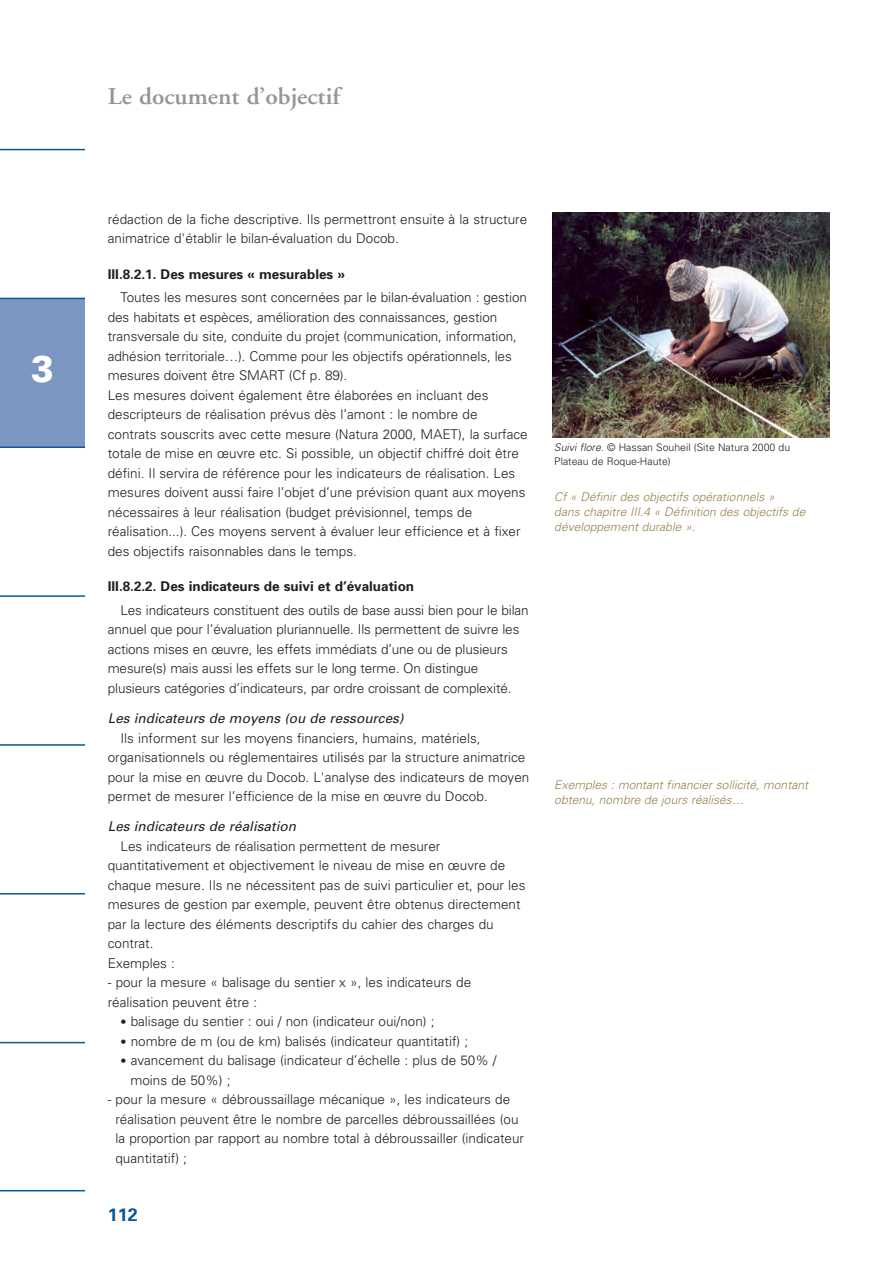
<style>
.page{position:relative;width:893px;height:1263px;background:#fff}
.page>*{position:absolute;margin:0;border:0;box-sizing:border-box;transform-origin:0 0}
.t1{font:900 37.5px "Univers";color:#fff;scale:.9 1}
.t2{font:600 24px "Adobe Garamond";color:#939598;scale:1.05 1}
.t3{font:700 18px "Univers";color:#0c5896}
.t4{font:300 13.5px/19.5px "Univers";color:#231f20}
.t5{font:700 13.5px "Univers";color:#231f20}
.t6{font:italic 13.5px "Univers";letter-spacing:.005em;color:#231f20}
.t7{font:italic 300 12px/15px "Univers";letter-spacing:.005em;color:#968249}
.t8{font:300 10.5px/13.5px "Univers";color:#231f20}
.s1{font-size:12px}
.s2{font-style:italic}
</style>
<div class="page">
<div style="left:0;top:298px;width:85px;height:148px;background:#7b96c1"></div>
<hr style="left:0;top:1190px;width:85px;height:1px;background:#0c5896">
<hr style="left:0;top:446px;width:85px;height:2px;background:#0c5896">
<hr style="left:0;top:298px;width:85px;height:1px;background:#0c5896">
<hr style="left:0;top:149px;width:85px;height:1px;background:#0c5896">
<hr style="left:0;top:595px;width:85px;height:2px;background:#0c5896">
<hr style="left:0;top:744px;width:85px;height:2px;background:#0c5896">
<hr style="left:0;top:893px;width:85px;height:1px;background:#0c5896">
<hr style="left:0;top:1042px;width:85px;height:1px;background:#0c5896">
<img style="left:553px;top:213px;width:276px;height:224px">
<h1 class="t1" style="left:31px;top:354px;width:27px">3</h1>
<h2 class="t2" style="left:108px;top:87px;width:223px">Le document d’objectif</h2>
<p class="t4" style="left:108px;top:209px;width:421px">rédaction de la fiche descriptive. Ils permettront ensuite à la structure animatrice d'établir le bilan-évaluation du Docob.</p>
<p class="t5" style="left:108px;top:269px;width:239px">III.8.2.1. Des mesures « mesurables »</p>
<p class="t4" style="left:108px;top:288px;width:421px;text-indent:13px">Toutes les mesures sont concernées par le bilan-évaluation : gestion des habitats et espèces, amélioration des connaissances, gestion transversale du site, conduite du projet (communication, information, adhésion territoriale…). Comme pour les objectifs opérationnels, les mesures doivent être SMART (Cf p. 89).<br>Les mesures doivent également être élaborées en incluant des descripteurs de réalisation prévus dès l’amont : le nombre de contrats souscrits avec cette mesure (Natura 2000, MAET), la surface totale de mise en œuvre etc. Si possible, un objectif chiffré doit être défini. Il servira de référence pour les indicateurs de réalisation. Les mesures doivent aussi faire l’objet d’une prévision quant aux moyens nécessaires à leur réalisation (budget prévisionnel, temps de réalisation...). Ces moyens servent à évaluer leur efficience et à fixer des objectifs raisonnables dans le temps.</p>
<p class="t5" style="left:108px;top:581px;width:308px">III.8.2.2. Des indicateurs de suivi et d’évaluation</p>
<p class="t4" style="left:108px;top:600px;width:422px;text-indent:13px">Les indicateurs constituent des outils de base aussi bien pour le bilan annuel que pour l’évaluation pluriannuelle. Ils permettent de suivre les actions mises en œuvre, les effets immédiats d’une ou de plusieurs mesure(s) mais aussi les effets sur le long terme. On distingue plusieurs catégories d’indicateurs, par ordre croissant de complexité.</p>
<p class="t6" style="left:108px;top:713px;width:297px">Les indicateurs de moyens (ou de ressources)</p>
<p class="t4" style="left:108px;top:728px;width:423px;text-indent:13px">Ils informent sur les moyens financiers, humains, matériels, organisationnels ou réglementaires utilisés par la structure animatrice pour la mise en œuvre du Docob. L'analyse des indicateurs de moyen permet de mesurer l’efficience de la mise en œuvre du Docob.</p>
<p class="t6" style="left:108px;top:821px;width:190px">Les indicateurs de réalisation</p>
<p class="t4" style="left:108px;top:836px;width:419px;text-indent:13px">Les indicateurs de réalisation permettent de mesurer quantitativement et objectivement le niveau de mise en œuvre de chaque mesure. Ils ne nécessitent pas de suivi particulier et, pour les mesures de gestion par exemple, peuvent être obtenus directement par la lecture des éléments descriptifs du cahier des charges du contrat.<br>Exemples :</p>
<p class="t4" style="left:108px;top:973px;width:365px">- pour la mesure « balisage du sentier x », les indicateurs de réalisation peuvent être :</p>
<p class="t4" style="left:121px;top:1012px;width:315px"><span class="s1">•</span> balisage du sentier : oui / non (indicateur oui/non) ;</p>
<p class="t4" style="left:121px;top:1031px;width:349px"><span class="s1">•</span> nombre de m (ou de km) balisés (indicateur quantitatif) ;</p>
<p class="t4" style="left:130px;top:1051px;width:368px;text-indent:-10px"><span class="s1">•</span> avancement du balisage (indicateur d’échelle : plus de 50% / moins de 50%) ;</p>
<p class="t4" style="left:115px;top:1090px;width:410px;text-indent:-8px">- pour la mesure « débroussaillage mécanique », les indicateurs de réalisation peuvent être le nombre de parcelles débroussaillées (ou la proportion par rapport au nombre total à débroussailler (indicateur quantitatif) ;</p>
<h3 class="t3" style="left:108px;top:1208px;width:31px">112</h3>
<p class="t8" style="left:554px;top:441px;width:237px"><span class="s2">Suivi flore.</span> © Hassan Souheil (Site Natura 2000 du<br>Plateau de Roque-Haute)</p>
<p class="t7" style="left:554px;top:490px;width:253px">Cf « Définir des objectifs opérationnels »<br>dans chapitre III.4 « Définition des objectifs de développement durable ».</p>
<p class="t7" style="left:554px;top:777px;width:255px">Exemples : montant financier sollicité, montant obtenu, nombre de jours réalisés…</p>
</div>
